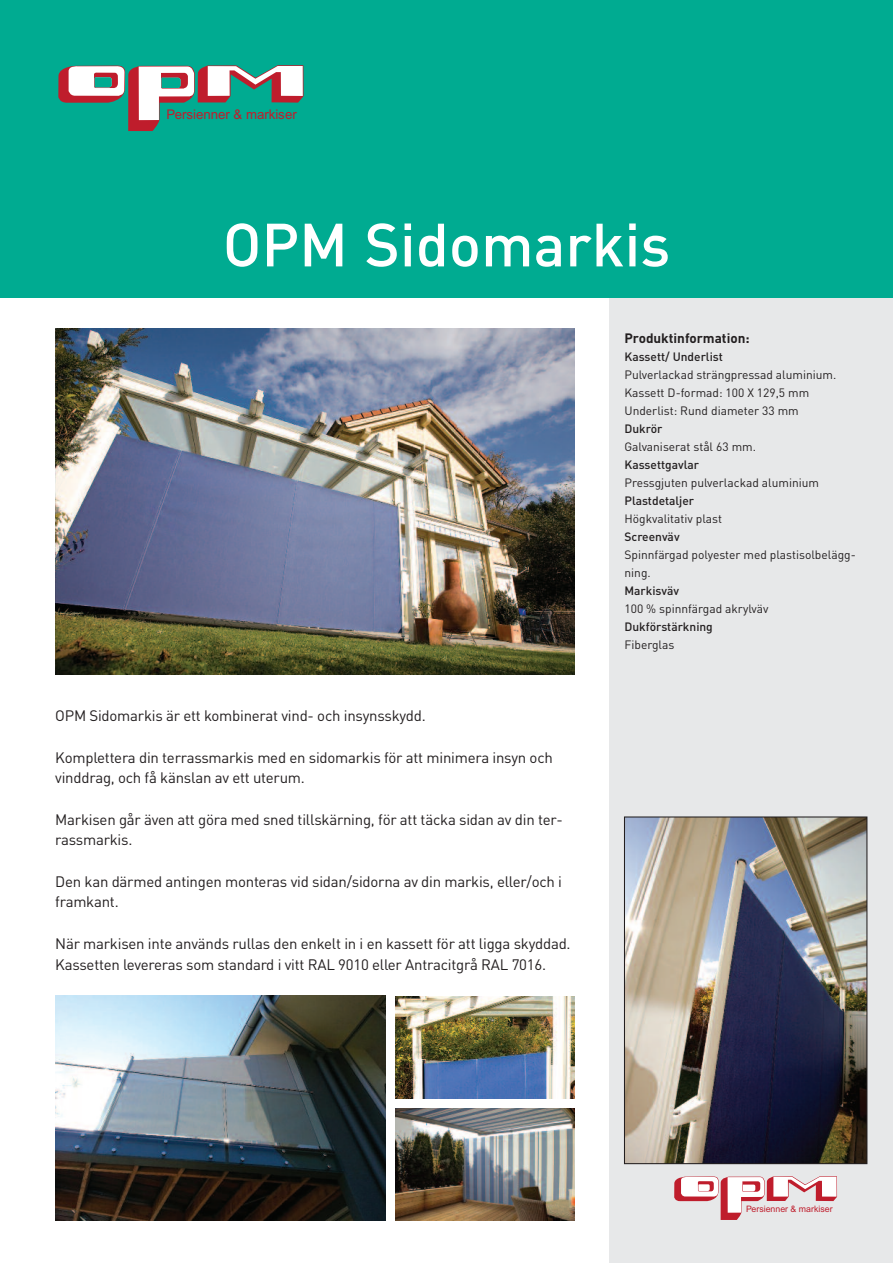
<style>
.page{position:relative;width:893px;height:1263px;background:#fff}
.page>*{position:absolute;margin:0;border:0;box-sizing:border-box;transform-origin:0 0}
.t1{font:500 60px "DIN";color:#fff}
.t2{font:15px/20.7px "DIN";letter-spacing:-.015em;color:#231f20}
.t3{font:700 13.5px "DIN";color:#231f20}
.t4{font:13.35px "Arial";color:#bf1d2c}
.t5{font:12px/18px "DIN";color:#231f20}
.t6{font:500 12px "DIN";color:#231f20}
.t7{font:8.85px "Arial";color:#bf1d2c}
</style>
<div class="page">
<div style="left:609px;top:284px;width:284px;height:979px;background:#e7e8e9"></div>
<img style="left:55px;top:328px;width:520px;height:347px">
<img style="left:626px;top:818px;width:239px;height:344px">
<div style="left:624px;top:816px;width:243px;height:348px;border:1px solid #231f20"></div>
<div style="left:0;top:0;width:893px;height:298px;background:#00ab91"></div>
<svg style="left:674px;top:1176px;width:163px;height:44px"></svg>
<svg style="left:58px;top:65px;width:246px;height:66px"></svg>
<img style="left:55px;top:996px;width:331px;height:224px">
<img style="left:395px;top:1108px;width:179px;height:112px">
<img style="left:395px;top:996px;width:180px;height:102px">
<p class="t4" style="left:167px;top:110px;width:132px">Persienner &amp; markiser</p>
<h1 class="t1" style="left:223px;top:211px;width:449px">OPM Sidomarkis</h1>
<p class="t2" style="left:55px;top:705px;width:372px">OPM Sidomarkis är ett kombinerat vind- och insynsskydd.</p>
<p class="t2" style="left:55px;top:747px;width:499px">Komplettera din terrassmarkis med en sidomarkis för att minimera insyn och vinddrag, och få känslan av ett uterum.</p>
<p class="t2" style="left:55px;top:809px;width:509px">Markisen går även att göra med sned tillskärning, för att täcka sidan av din ter&shy;rassmarkis.</p>
<p class="t2" style="left:55px;top:871px;width:508px">Den kan därmed antingen monteras vid sidan/sidorna av din markis, eller/och i framkant.</p>
<p class="t2" style="left:55px;top:933px;width:517px">När markisen inte används rullas den enkelt in i en kassett för att ligga skyddad.<br>Kassetten levereras som standard i vitt RAL 9010 eller Antracitgrå RAL 7016.</p>
<p class="t3" style="left:624px;top:330px;width:127px">Produktinformation:</p>
<p class="t6" style="left:624px;top:349px;width:100px">Kassett/ Underlist</p>
<p class="t5" style="left:624px;top:365px;width:213px">Pulverlackad strängpressad aluminium.<br>Kassett D-formad: 100 X 129,5 mm<br>Underlist: Rund diameter 33 mm</p>
<p class="t6" style="left:624px;top:421px;width:39px">Dukrör</p>
<p class="t5" style="left:624px;top:437px;width:133px">Galvaniserat stål 63 mm.</p>
<p class="t6" style="left:624px;top:457px;width:76px">Kassettgavlar</p>
<p class="t5" style="left:624px;top:473px;width:196px">Pressgjuten pulverlackad aluminium</p>
<p class="t6" style="left:624px;top:493px;width:71px">Plastdetaljer</p>
<p class="t5" style="left:624px;top:509px;width:99px">Högkvalitativ plast</p>
<p class="t6" style="left:624px;top:529px;width:57px">Screenväv</p>
<p class="t5" style="left:624px;top:545px;width:233px">Spinnfärgad polyester med plastisolbelägg&shy;ning.</p>
<p class="t6" style="left:624px;top:583px;width:56px">Markisväv</p>
<p class="t5" style="left:624px;top:599px;width:145px">100 % spinnfärgad akrylväv</p>
<p class="t6" style="left:624px;top:619px;width:90px">Dukförstärkning</p>
<p class="t5" style="left:624px;top:635px;width:51px">Fiberglas</p>
<p class="t7" style="left:746px;top:1206px;width:88px">Persienner &amp; markiser</p>
</div>
